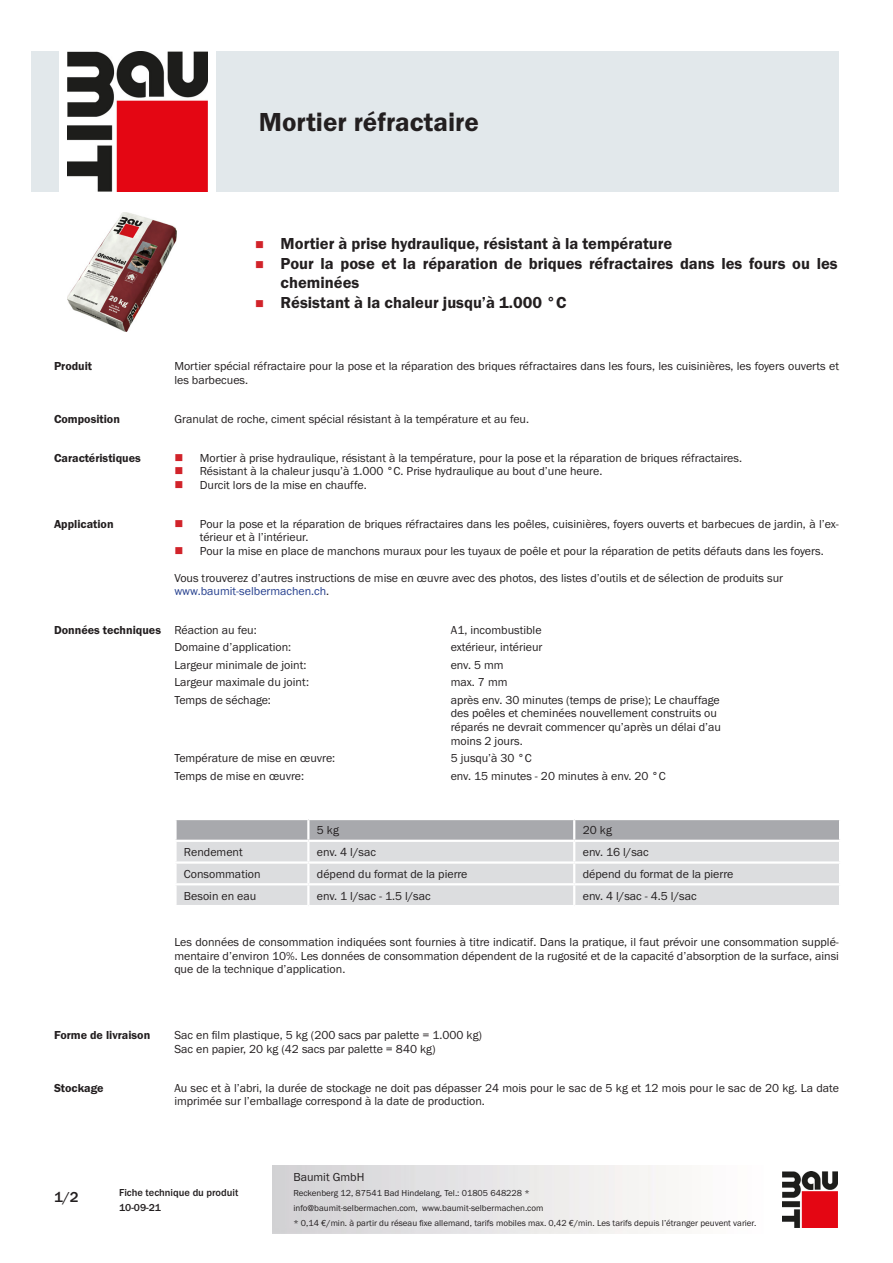
<style>
.page{position:relative;width:893px;height:1263px;background:#fff}
.page>*{position:absolute;margin:0;border:0;box-sizing:border-box;transform-origin:0 0}
.PDS_Produktname{font:27px "BM Franklin Gothic URW Dem";color:#231f20}
.t1{font:16.5px/19.5px "BM Franklin Gothic URW Dem";color:#231f20}
.t2{font:500 15px "BM Franklin Gothic URW";color:#231f20}
.PDS_Standard{font:12px/13.5px "BM Franklin Gothic URW Boo";color:#231f20}
.PDS_Standard_linksbü{font:12px/13.5px "BM Franklin Gothic URW Boo";color:#231f20}
.PDS_Header{font:12px "BM Franklin Gothic URW Dem";color:#231f20}
.PDS_Standard-2{font:12px "BM Franklin Gothic URW Boo";color:#253f8e}
.t3{font:500 10.5px/15px "BM Franklin Gothic URW";color:#231f20}
.t4{font:9px/15px "BM Franklin Gothic URW Boo";color:#231f20}
.s1{color:#231f20}
</style>
<div class="page">
<img style="left:782px;top:1171px;width:56px;height:56px">
<div style="left:32px;top:51px;width:27px;height:140px;background:#e2e8eb"></div>
<img style="left:68px;top:51px;width:139px;height:140px">
<div style="left:216px;top:51px;width:623px;height:140px;background:#e2e8eb"></div>
<img style="left:68px;top:213px;width:109px;height:119px">
<svg style="left:175px;top:819px;width:665px;height:86px;background:#d2d3d6"></svg>
<hr style="left:174px;top:883px;width:134px;height:2px;background:#fff">
<hr style="left:174px;top:885px;width:3px;height:20px;background:#fff">
<hr style="left:308px;top:883px;width:266px;height:2px;background:#fff">
<hr style="left:307px;top:885px;width:2px;height:20px;background:#fff">
<hr style="left:574px;top:883px;width:267px;height:2px;background:#fff">
<hr style="left:573px;top:885px;width:2px;height:20px;background:#fff">
<hr style="left:839px;top:885px;width:2px;height:20px;background:#fff">
<p class="PDS_Produktname" style="left:259px;top:106px;width:222px">Mortier réfractaire</p>
<p class="t1" style="left:281px;top:234px;width:393px">Mortier à prise hydraulique, résistant à la température</p>
<p class="t1" style="left:281px;top:254px;width:559px">Pour la pose et la réparation de briques réfractaires dans les fours ou les cheminées</p>
<p class="t1" style="left:281px;top:293px;width:287px">Résistant à la chaleur jusqu’à 1.000 °C</p>
<p class="PDS_Header" style="left:54px;top:359px;width:40px">Produit</p>
<p class="PDS_Standard" style="left:174px;top:360px;width:666px">Mortier spécial réfractaire pour la pose et la réparation des briques réfractaires dans les fours, les cuisinières, les foyers ouverts et les barbecues.</p>
<p class="PDS_Header" style="left:54px;top:411px;width:67px">Composition</p>
<p class="PDS_Standard" style="left:174px;top:412px;width:356px">Granulat de roche, ciment spécial résistant à la température et au feu.</p>
<p class="PDS_Header" style="left:54px;top:450px;width:88px">Caractéristiques</p>
<p class="PDS_Standard" style="left:200px;top:451px;width:544px">Mortier à prise hydraulique, résistant à la température, pour la pose et la réparation de briques réfractaires.</p>
<p class="PDS_Standard" style="left:200px;top:465px;width:404px">Résistant à la chaleur jusqu’à 1.000 °C. Prise hydraulique au bout d’une heure.</p>
<p class="PDS_Standard" style="left:200px;top:478px;width:168px">Durcit lors de la mise en chauffe.</p>
<p class="PDS_Header" style="left:54px;top:516px;width:61px">Application</p>
<p class="PDS_Standard" style="left:200px;top:517px;width:641px">Pour la pose et la réparation de briques réfractaires dans les poêles, cuisinières, foyers ouverts et barbecues de jardin, à l’ex&shy;térieur et à l’intérieur.</p>
<p class="PDS_Standard" style="left:200px;top:544px;width:625px">Pour la mise en place de manchons muraux pour les tuyaux de poêle et pour la réparation de petits défauts dans les foyers.</p>
<p class="PDS_Standard" style="left:174px;top:571px;width:610px">Vous trouverez d’autres instructions de mise en œuvre avec des photos, des listes d’outils et de sélection de produits sur</p>
<p class="PDS_Standard-2" style="left:174px;top:584px;width:156px">www.baumit-selbermachen.ch<span class="s1">.</span></p>
<p class="PDS_Header" style="left:54px;top:622px;width:109px">Données techniques</p>
<p class="PDS_Standard_linksbü" style="left:174px;top:623px;width:84px">Réaction au feu:</p>
<p class="PDS_Standard_linksbü" style="left:451px;top:623px;width:92px">A1, incombustible</p>
<p class="PDS_Standard_linksbü" style="left:174px;top:641px;width:118px">Domaine d’application:</p>
<p class="PDS_Standard_linksbü" style="left:451px;top:641px;width:93px">extérieur, intérieur</p>
<p class="PDS_Standard_linksbü" style="left:174px;top:658px;width:134px">Largeur minimale de joint:</p>
<p class="PDS_Standard_linksbü" style="left:451px;top:658px;width:54px">env. 5 mm</p>
<p class="PDS_Standard_linksbü" style="left:174px;top:676px;width:136px">Largeur maximale du joint:</p>
<p class="PDS_Standard_linksbü" style="left:451px;top:676px;width:58px">max. 7 mm</p>
<p class="PDS_Standard_linksbü" style="left:174px;top:693px;width:98px">Temps de séchage:</p>
<p class="PDS_Standard_linksbü" style="left:451px;top:693px;width:272px">après env. 30 minutes (temps de prise); Le chauffage des poêles et cheminées nouvellement construits ou réparés ne devrait commencer qu’après un délai d’au moins 2 jours.</p>
<p class="PDS_Standard_linksbü" style="left:174px;top:751px;width:162px">Température de mise en œuvre:</p>
<p class="PDS_Standard_linksbü" style="left:451px;top:751px;width:82px">5 jusqu’à 30 °C</p>
<p class="PDS_Standard_linksbü" style="left:174px;top:769px;width:131px">Temps de mise en œuvre:</p>
<p class="PDS_Standard_linksbü" style="left:451px;top:769px;width:216px">env. 15 minutes - 20 minutes à env. 20 °C</p>
<p class="PDS_Standard_linksbü" style="left:317px;top:824px;width:24px">5 kg</p>
<p class="PDS_Standard_linksbü" style="left:583px;top:824px;width:31px">20 kg</p>
<p class="PDS_Standard_linksbü" style="left:184px;top:845px;width:60px">Rendement</p>
<p class="PDS_Standard_linksbü" style="left:317px;top:845px;width:61px">env. 4 l/sac</p>
<p class="PDS_Standard_linksbü" style="left:583px;top:845px;width:68px">env. 16 l/sac</p>
<p class="PDS_Standard_linksbü" style="left:184px;top:867px;width:78px">Consommation</p>
<p class="PDS_Standard_linksbü" style="left:317px;top:867px;width:152px">dépend du format de la pierre</p>
<p class="PDS_Standard_linksbü" style="left:583px;top:867px;width:152px">dépend du format de la pierre</p>
<p class="PDS_Standard_linksbü" style="left:184px;top:889px;width:74px">Besoin en eau</p>
<p class="PDS_Standard_linksbü" style="left:317px;top:889px;width:115px">env. 1 l/sac - 1.5 l/sac</p>
<p class="PDS_Standard_linksbü" style="left:583px;top:889px;width:115px">env. 4 l/sac - 4.5 l/sac</p>
<p class="PDS_Standard" style="left:174px;top:935px;width:666px;text-align:justify">Les données de consommation indiquées sont fournies à titre indicatif. Dans la pratique, il faut prévoir une consommation supplé&shy;mentaire d’environ 10%. Les données de consommation dépendent de la rugosité et de la capacité d’absorption de la surface, ainsi que de la technique d’application.</p>
<p class="PDS_Header" style="left:54px;top:1028px;width:98px">Forme de livraison</p>
<p class="PDS_Standard" style="left:174px;top:1028px;width:309px">Sac en film plastique, 5 kg (200 sacs par palette = 1.000 kg)</p>
<p class="PDS_Standard" style="left:174px;top:1042px;width:263px">Sac en papier, 20 kg (42 sacs par palette = 840 kg)</p>
<p class="PDS_Header" style="left:54px;top:1080px;width:51px">Stockage</p>
<p class="PDS_Standard" style="left:174px;top:1081px;width:666px">Au sec et à l’abri, la durée de stockage ne doit pas dépasser 24 mois pour le sac de 5 kg et 12 mois pour le sac de 20 kg. La date imprimée sur l’emballage correspond à la date de production.</p>
<p class="t2" style="left:54px;top:1188px;width:26px">1/2</p>
<p class="t3" style="left:119px;top:1185px;width:121px">Fiche technique du produit<br>10-09-21</p>
<p class="PDS_Standard" style="left:293px;top:1170px;width:73px">Baumit GmbH</p>
<p class="t4" style="left:293px;top:1186px;width:464px">Reckenberg 12, 87541 Bad Hindelang, Tel.: 01805 648228 *<br>info@baumit-selbermachen.com, www.baumit-selbermachen.com<br>* 0,14 €/min. à partir du réseau fixe allemand, tarifs mobiles max. 0,42 €/min. Les tarifs depuis l’étranger peuvent varier.</p>
</div>
